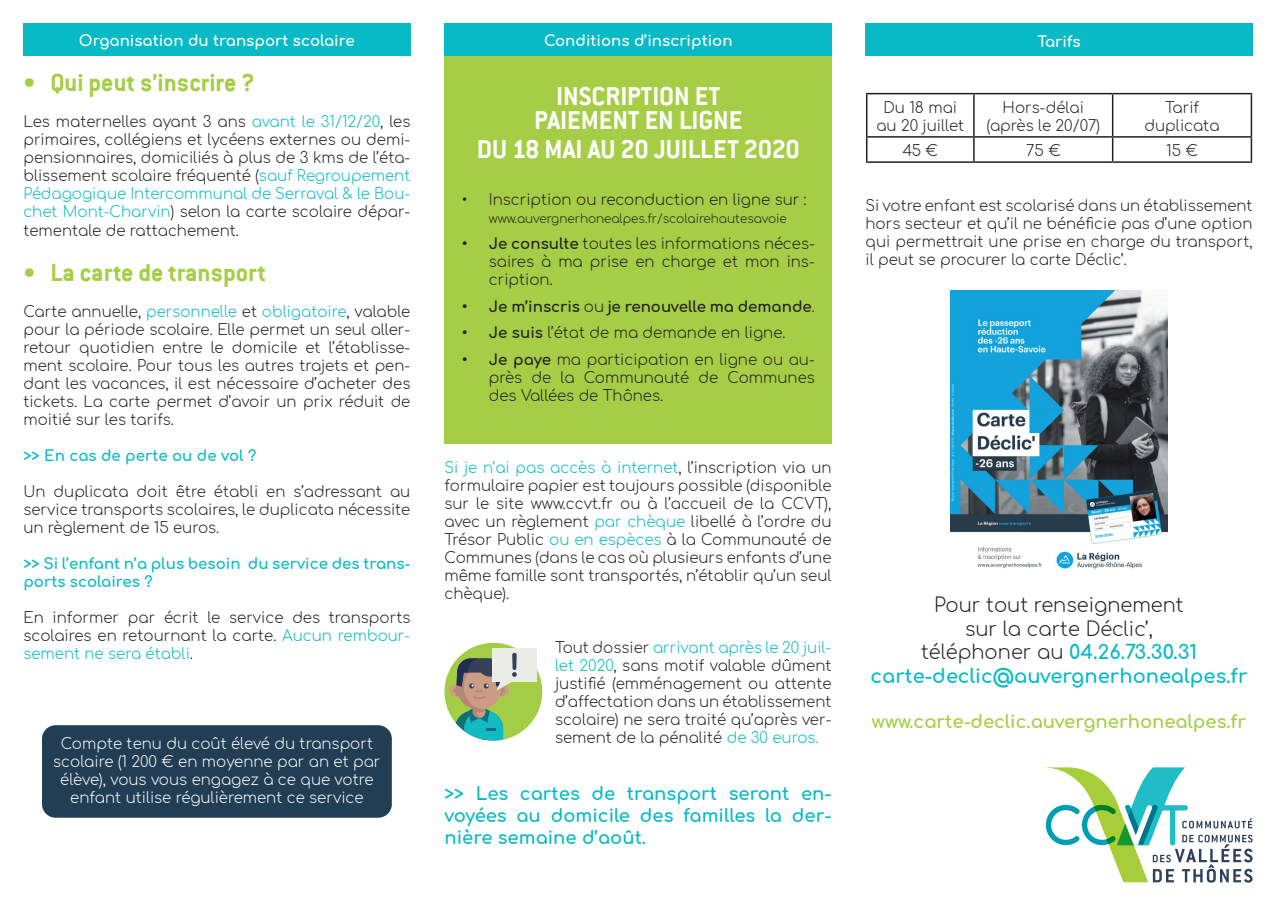
<style>
.page{position:relative;width:1276px;height:906px;background:#fff}
.page>*{position:absolute;margin:0;border:0;box-sizing:border-box;transform-origin:0 0}
.t1{font:700 28.5px/24px "Conduit ITC";color:#fff;text-align:center}
.t2{font:700 27px "Conduit ITC";color:#a5ce46}
.t3{font:300 19.5px/23.4px "Comfortaa";color:#231f20;text-align:center}
.t4{font:700 18px/21.6px "Comfortaa";color:#08bac6;text-align:justify}
.t5{font:700 18px "Comfortaa";color:#a5ce46}
.t6{font:300 15px/18px "Comfortaa";color:#231f20;text-align:justify}
.t7{font:300 15px/18px "Comfortaa";color:#fff;text-align:center}
.t8{font:700 15px/18px "Comfortaa";color:#08bac6}
.t9{font:700 15px "Comfortaa";color:#fff}
.t10{font:700 15px "Comfortaa";color:#231f20}
.t11{font:300 12px "Comfortaa";color:#231f20}
.s1{font-weight:700}
.s2{font-weight:300}
.s3{color:#08bac6}
.s4{font-weight:700;color:#08bac6}
</style>
<div class="page">
<div style="left:42px;top:725px;width:350px;height:92px;background:#213e55;border-radius:14px"></div>
<hr style="left:1112px;top:93px;width:140px;height:1px;background:#231f20">
<hr style="left:1250px;top:94px;width:2px;height:42px;background:#231f20">
<hr style="left:1112px;top:136px;width:140px;height:2px;background:#231f20">
<hr style="left:1250px;top:138px;width:2px;height:23px;background:#231f20">
<hr style="left:1112px;top:161px;width:140px;height:2px;background:#231f20">
<hr style="left:866px;top:93px;width:108px;height:1px;background:#231f20">
<hr style="left:866px;top:94px;width:1px;height:42px;background:#231f20">
<hr style="left:974px;top:93px;width:138px;height:1px;background:#231f20">
<hr style="left:973px;top:94px;width:1px;height:42px;background:#231f20">
<hr style="left:1112px;top:94px;width:1px;height:42px;background:#231f20">
<hr style="left:866px;top:136px;width:108px;height:2px;background:#231f20">
<svg style="left:866px;top:138px;width:1px;height:23px"></svg>
<hr style="left:974px;top:136px;width:138px;height:2px;background:#231f20">
<svg style="left:973px;top:138px;width:1px;height:23px"></svg>
<svg style="left:1112px;top:138px;width:1px;height:23px"></svg>
<hr style="left:866px;top:161px;width:108px;height:2px;background:#231f20">
<hr style="left:974px;top:161px;width:138px;height:2px;background:#231f20">
<div style="left:23px;top:23px;width:387px;height:32px;background:#08bac6"></div>
<div style="left:444px;top:23px;width:388px;height:32px;background:#08bac6"></div>
<div style="left:865px;top:23px;width:387px;height:32px;background:#08bac6"></div>
<div style="left:445px;top:56px;width:387px;height:388px;background:#a5ce46"></div>
<div style="left:444px;top:643px;width:98px;height:97px;background:#a4cd46;border-radius:50%"></div>
<div style="left:492px;top:648px;width:44px;height:33px;background:#ecece6"></div>
<svg style="left:449px;top:653px;width:68px;height:87px"></svg>
<svg style="left:1044px;top:767px;width:208px;height:115px"></svg>
<img style="left:950px;top:290px;width:217px;height:279px">
<p class="t9" style="left:79px;top:27px;width:277px">Organisation du transport scolaire</p>
<p class="t9" style="left:544px;top:27px;width:190px">Conditions d’inscription</p>
<p class="t9" style="left:1037px;top:28px;width:45px">Tarifs</p>
<h1 class="t1" style="left:534px;top:83px;width:210px">INSCRIPTION ET<br>PAIEMENT EN LIGNE</h1>
<h1 class="t1" style="left:477px;top:136px;width:325px">DU 18 MAI AU 20 JUILLET 2020</h1>
<p class="t6" style="left:462px;top:188px;width:346px">• Inscription ou reconduction en ligne sur :</p>
<p class="t11" style="left:489px;top:207px;width:299px">www.auvergnerhonealpes.fr/scolairehautesavoie</p>
<p class="t6" style="left:489px;top:232px;width:327px;text-indent:-27px"><span class="s1">• Je consulte</span> toutes les informations néces&shy;saires à ma prise en charge et mon ins&shy;cription.</p>
<p class="t10" style="left:462px;top:292px;width:354px">• Je m’inscris <span class="s2">ou</span> je renouvelle ma demande<span class="s2">.</span></p>
<p class="t6" style="left:462px;top:321px;width:325px"><span class="s1">• Je suis</span> l’état de ma demande en ligne.</p>
<p class="t6" style="left:489px;top:348px;width:327px;text-indent:-27px"><span class="s1">• Je paye</span> ma participation en ligne ou au&shy;près de la Communauté de Communes des Vallées de Thônes.</p>
<h2 class="t2" style="left:23px;top:67px;width:233px">• Qui peut s’inscrire ?</h2>
<p class="t6" style="left:23px;top:111px;width:388px">Les maternelles ayant 3 ans <span class="s3">avant le 31/12/20</span>, les primaires, collégiens et lycéens externes ou demi&shy;pensionnaires, domiciliés à plus de 3 kms de l’éta&shy;blissement scolaire fréquenté (<span class="s3">sauf Regroupement Pédagogique Intercommunal de Serraval &amp; le Bou&shy;chet Mont-Charvin</span>) selon la carte scolaire dépar&shy;tementale de rattachement.</p>
<h2 class="t2" style="left:23px;top:256px;width:244px">• La carte de transport</h2>
<p class="t6" style="left:23px;top:300px;width:388px">Carte annuelle, <span class="s3">personnelle</span> et <span class="s3">obligatoire</span>, valable pour la période scolaire. Elle permet un seul aller&shy;retour quotidien entre le domicile et l’établisse&shy;ment scolaire. Pour tous les autres trajets et pen&shy;dant les vacances, il est nécessaire d’acheter des tickets. La carte permet d’avoir un prix réduit de moitié sur les tarifs.</p>
<p class="t8" style="left:23px;top:444px;width:234px">&gt;&gt; En cas de perte ou de vol ?</p>
<p class="t6" style="left:23px;top:480px;width:388px">Un duplicata doit être établi en s’adressant au service transports scolaires, le duplicata nécessite un règlement de 15 euros.</p>
<p class="t8" style="left:23px;top:552px;width:388px">&gt;&gt; Si l’enfant n’a plus besoin du service des trans&shy;ports scolaires ?</p>
<p class="t6" style="left:23px;top:606px;width:388px">En informer par écrit le service des transports scolaires en retournant la carte. <span class="s3">Aucun rembour&shy;sement ne sera établi</span>.</p>
<p class="t6" style="left:876px;top:96px;width:89px;text-align:center">Du 18 mai au 20 juillet</p>
<p class="t6" style="left:986px;top:96px;width:115px;text-align:center">Hors-délai (après le 20/07)</p>
<p class="t6" style="left:1144px;top:96px;width:76px;text-align:center">Tarif duplicata</p>
<p class="t6" style="left:902px;top:139px;width:37px">45 €</p>
<p class="t6" style="left:1026px;top:139px;width:36px">75 €</p>
<p class="t6" style="left:1166px;top:139px;width:33px">15 €</p>
<p class="t6" style="left:865px;top:194px;width:388px">Si votre enfant est scolarisé dans un établissement hors secteur et qu’il ne bénéficie pas d’une option qui permettrait une prise en charge du transport, il peut se procurer la carte Déclic’.</p>
<p class="t6" style="left:444px;top:456px;width:388px"><span class="s3">Si je n’ai pas accès à internet</span>, l’inscription via un formulaire papier est toujours possible (disponible sur le site www.ccvt.fr ou à l’accueil de la CCVT), avec un règlement <span class="s3">par chèque</span> libellé à l’ordre du Trésor Public <span class="s3">ou en espèces</span> à la Communauté de Communes (dans le cas où plusieurs enfants d’une même famille sont transportés, n’établir qu’un seul chèque).</p>
<p class="t6" style="left:555px;top:636px;width:278px">Tout dossier <span class="s3">arrivant après le 20 juil&shy;let 2020</span>, sans motif valable dûment justifié (emménagement ou attente d’affectation dans un établissement scolaire) ne sera traité qu’après ver&shy;sement de la pénalité <span class="s3">de 30 euros.</span></p>
<h3 class="t3" style="left:870px;top:591px;width:378px">Pour tout renseignement<br>sur la carte Déclic’,<br>téléphoner au <span class="s4">04.26.73.30.31 carte-declic@auvergnerhonealpes.fr</span></h3>
<p class="t5" style="left:872px;top:704px;width:376px">www.carte-declic.auvergnerhonealpes.fr</p>
<p class="t7" style="left:53px;top:732px;width:329px">Compte tenu du coût élevé du transport scolaire (1 200 € en moyenne par an et par élève), vous vous engagez à ce que votre enfant utilise régulièrement ce service</p>
<p class="t4" style="left:444px;top:780px;width:388px">&gt;&gt; Les cartes de transport seront en&shy;voyées au domicile des familles la der&shy;nière semaine d’août.</p>
</div>
